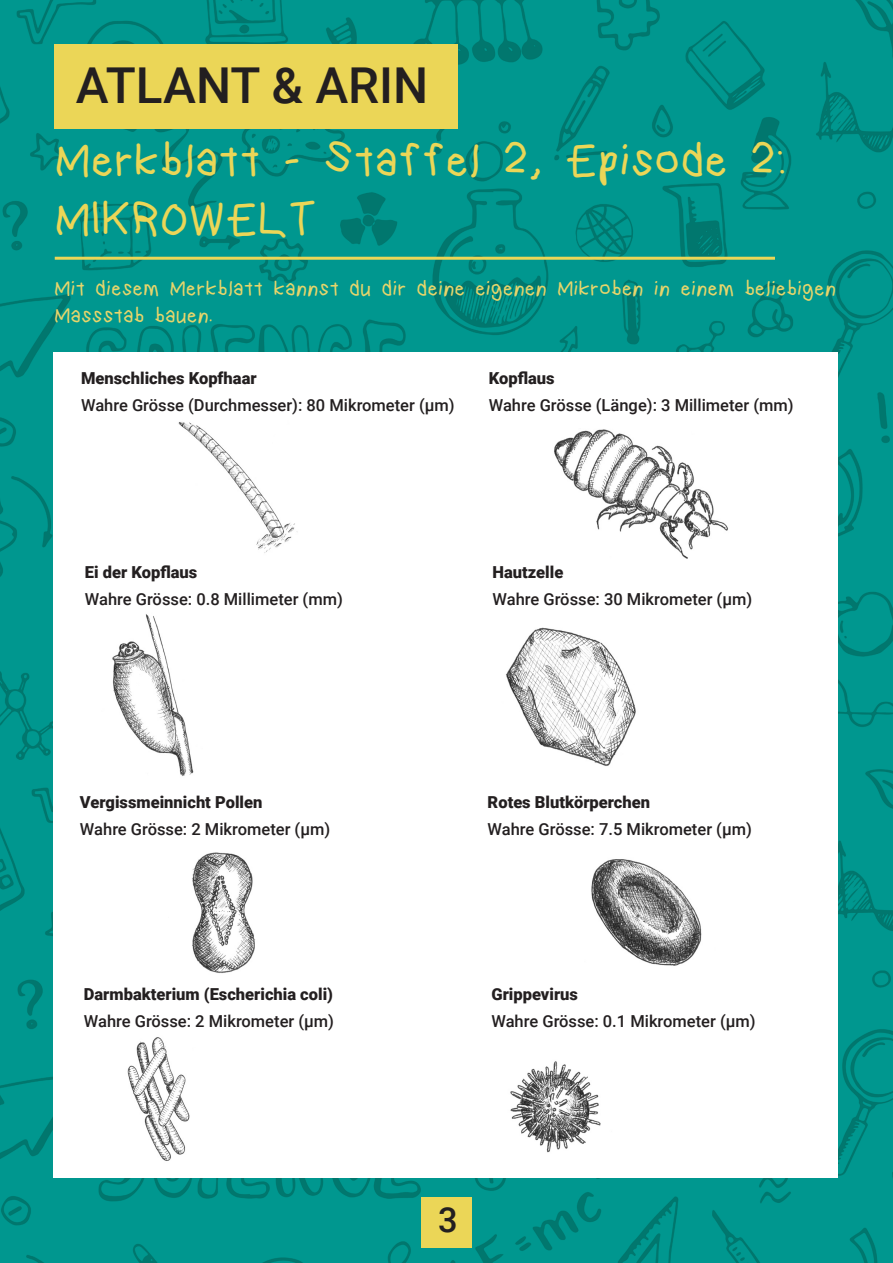
<style>
.page{position:relative;width:893px;height:1263px;background:#fff}
.page>*{position:absolute;margin:0;border:0;box-sizing:border-box;transform-origin:0 0}
.t1{font:49.5px/59.4px "kindergarten";color:#ebd657}
.t2{font:500 49.5px "Roboto";color:#231f20}
.t3{font:500 34.5px "Roboto";color:#231f20}
.t4{font:22.5px/27px "kindergarten";color:#e7d56b}
.t5{font:500 16.5px "Roboto";color:#231f20}
.t6{font:900 16.5px "Roboto";color:#231f20}
</style>
<div class="page">
<img style="left:0;top:0;width:893px;height:1263px">
<div style="left:54px;top:44px;width:403px;height:85px;background:#ebd657"></div>
<hr style="left:55px;top:257px;width:720px;height:3px;background:#ebd657">
<div style="left:53px;top:352px;width:785px;height:826px;background:#fff"></div>
<div style="left:421px;top:1197px;width:50px;height:50px;background:#ebd657"></div>
<img style="left:178px;top:422px;width:120px;height:131px">
<img style="left:554px;top:429px;width:174px;height:130px">
<img style="left:112px;top:614px;width:82px;height:162px">
<img style="left:506px;top:627px;width:130px;height:139px">
<img style="left:192px;top:852px;width:63px;height:121px">
<img style="left:591px;top:859px;width:111px;height:107px">
<img style="left:127px;top:1037px;width:63px;height:124px">
<img style="left:510px;top:1061px;width:91px;height:92px">
<h1 class="t2" style="left:76px;top:57px;width:354px">ATLANT &amp; ARIN</h1>
<h1 class="t1" style="left:55px;top:134px;width:734px">Merkblatt - Staffel 2, Episode 2:<br>MIKROWELT</h1>
<h3 class="t4" style="left:54px;top:276px;width:784px">Mit diesem Merkblatt kannst du dir deine eigenen Mikroben in einem beliebigen<br>Massstab bauen.</h3>
<p class="t6" style="left:81px;top:368px;width:177px">Menschliches Kopfhaar</p>
<p class="t5" style="left:81px;top:395px;width:375px">Wahre Grösse (Durchmesser): 80 Mikrometer (µm)</p>
<p class="t6" style="left:489px;top:368px;width:67px">Kopflaus</p>
<p class="t5" style="left:489px;top:395px;width:306px">Wahre Grösse (Länge): 3 Millimeter (mm)</p>
<p class="t6" style="left:85px;top:562px;width:114px">Ei der Kopflaus</p>
<p class="t5" style="left:85px;top:589px;width:259px">Wahre Grösse: 0.8 Millimeter (mm)</p>
<p class="t6" style="left:493px;top:562px;width:72px">Hautzelle</p>
<p class="t5" style="left:493px;top:589px;width:261px">Wahre Grösse: 30 Mikrometer (µm)</p>
<p class="t6" style="left:80px;top:793px;width:184px">Vergissmeinnicht Pollen</p>
<p class="t5" style="left:80px;top:820px;width:252px">Wahre Grösse: 2 Mikrometer (µm)</p>
<p class="t6" style="left:84px;top:985px;width:251px">Darmbakterium (Escherichia coli)</p>
<p class="t5" style="left:84px;top:1012px;width:252px">Wahre Grösse: 2 Mikrometer (µm)</p>
<p class="t6" style="left:488px;top:793px;width:164px">Rotes Blutkörperchen</p>
<p class="t5" style="left:488px;top:820px;width:266px">Wahre Grösse: 7.5 Mikrometer (µm)</p>
<p class="t6" style="left:491px;top:985px;width:88px">Grippevirus</p>
<p class="t5" style="left:491px;top:1012px;width:266px">Wahre Grösse: 0.1 Mikrometer (µm)</p>
<h2 class="t3" style="left:438px;top:1200px;width:21px">3</h2>
</div>
